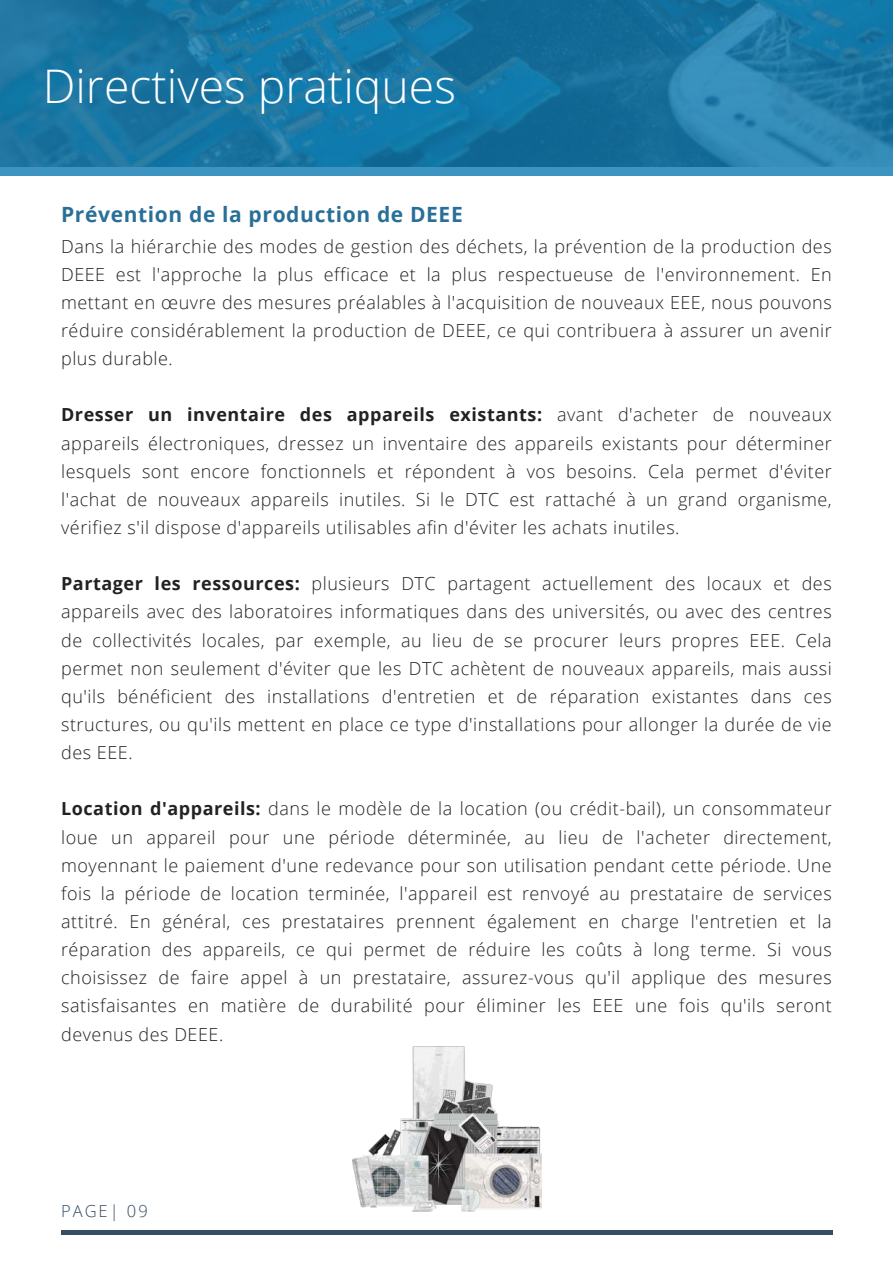
<style>
.page{position:relative;width:893px;height:1264px;background:#fff}
.page>*{position:absolute;margin:0;border:0;box-sizing:border-box;transform-origin:0 0}
.t1{font:300 46.35px "Open Sans";color:#fff}
.t2{font:700 21px "Open Sans";letter-spacing:.03em;color:#296f97}
.t3{font:300 18px/28.2px "Open Sans";letter-spacing:.03em;color:#222;text-align:justify}
.t4{font:300 16.5px "Open Sans";letter-spacing:.12em;color:#364d62}
.s1{font-weight:700}
</style>
<div class="page">
<hr style="left:61px;top:1230px;width:771px;height:3px;background:#364d62">
<svg style="left:0;top:0;width:892px;height:176px;background:#1c77a4"></svg>
<img style="left:352px;top:1046px;width:189px;height:165px">
<h1 class="t1" style="left:43px;top:53px;width:414px">Directives pratiques</h1>
<p class="t2" style="left:61px;top:200px;width:403px">Prévention de la production de DEEE</p>
<p class="t3" style="left:61px;top:231px;width:772px">Dans la hiérarchie des modes de gestion des déchets, la prévention de la production des DEEE est l'approche la plus efficace et la plus respectueuse de l'environnement. En mettant en œuvre des mesures préalables à l'acquisition de nouveaux EEE, nous pouvons réduire considérablement la production de DEEE, ce qui contribuera à assurer un avenir plus durable.</p>
<p class="t3" style="left:61px;top:400px;width:772px"><span class="s1">Dresser un inventaire des appareils existants:</span> avant d'acheter de nouveaux appareils électroniques, dressez un inventaire des appareils existants pour déterminer lesquels sont encore fonctionnels et répondent à vos besoins. Cela permet d'éviter l'achat de nouveaux appareils inutiles. Si le DTC est rattaché à un grand organisme, vérifiez s'il dispose d'appareils utilisables afin d'éviter les achats inutiles.</p>
<p class="t3" style="left:61px;top:569px;width:772px"><span class="s1">Partager les ressources:</span> plusieurs DTC partagent actuellement des locaux et des appareils avec des laboratoires informatiques dans des universités, ou avec des centres de collectivités locales, par exemple, au lieu de se procurer leurs propres EEE. Cela permet non seulement d'éviter que les DTC achètent de nouveaux appareils, mais aussi qu'ils bénéficient des installations d'entretien et de réparation existantes dans ces structures, ou qu'ils mettent en place ce type d'installations pour allonger la durée de vie des EEE.</p>
<p class="t3" style="left:61px;top:794px;width:772px"><span class="s1">Location d'appareils:</span> dans le modèle de la location (ou crédit-bail), un consommateur loue un appareil pour une période déterminée, au lieu de l'acheter directement, moyennant le paiement d'une redevance pour son utilisation pendant cette période. Une fois la période de location terminée, l'appareil est renvoyé au prestataire de services attitré. En général, ces prestataires prennent également en charge l'entretien et la réparation des appareils, ce qui permet de réduire les coûts à long terme. Si vous choisissez de faire appel à un prestataire, assurez-vous qu'il applique des mesures satisfaisantes en matière de durabilité pour éliminer les EEE une fois qu'ils seront devenus des DEEE.</p>
<p class="t4" style="left:61px;top:1199px;width:88px">PAGE| 09</p>
</div>
